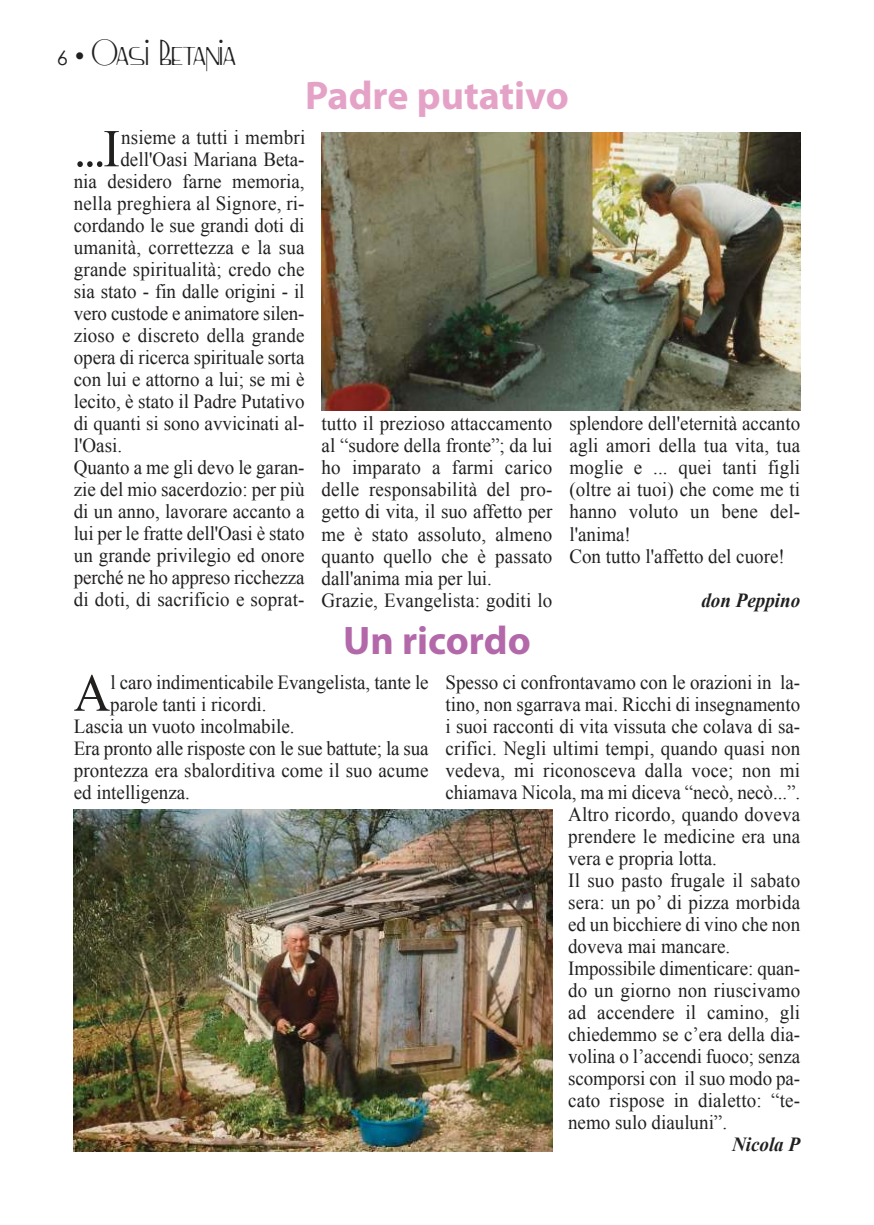
<style>
.page{position:relative;width:874px;height:1225px;background:#fff}
.page>*{position:absolute;margin:0;border:0;box-sizing:border-box;transform-origin:0 0}
.t1{font:53.2px "Times New Roman";color:#221f1f;scale:.95 1}
.t2{font:700 40px "Myriad Pro";color:#e5a2c7}
.t3{font:700 40px "Myriad Pro";color:#b368aa}
.t4{font:36px "ss.drebeden";color:#221f1f;scale:.96 1}
.t5{font:20px/22px "Times New Roman";color:#221f1f;scale:.95 1}
.t6{font:italic 700 20px "Times New Roman";color:#221f1f;scale:.95 1}
.s1{font-family:"Century Gothic";font-size:20px}
.s2{font-family:"Times New Roman";font-size:28px}
</style>
<div class="page">
<img style="left:321px;top:132px;width:478px;height:278px">
<img style="left:74px;top:809px;width:478px;height:342px">
<h3 class="t4" style="left:57px;top:39px;width:188px"><span class="s1">6</span> <span class="s2">•</span> Oasi Betania</h3>
<h2 class="t2" style="left:305px;top:81px;width:265px">Padre putativo</h2>
<h1 class="t1" style="left:74px;top:129px;width:50px">...I</h1>
<p class="t5" style="left:121px;top:128px;width:195px">nsieme a tutti i membri</p>
<p class="t5" style="left:120px;top:150px;width:195px">dell'Oasi Mariana Beta-</p>
<p class="t5" style="left:74px;top:172px;width:244px">nia desidero farne memoria,</p>
<p class="t5" style="left:74px;top:194px;width:244px">nella preghiera al Signore, ri-</p>
<p class="t5" style="left:74px;top:216px;width:244px">cordando le sue grandi doti di</p>
<p class="t5" style="left:74px;top:238px;width:244px">umanità, correttezza e la sua</p>
<p class="t5" style="left:74px;top:260px;width:244px">grande spiritualità; credo che</p>
<p class="t5" style="left:74px;top:282px;width:244px">sia stato - fin dalle origini - il</p>
<p class="t5" style="left:74px;top:304px;width:244px">vero custode e animatore silen-</p>
<p class="t5" style="left:74px;top:326px;width:244px">zioso e discreto della grande</p>
<p class="t5" style="left:74px;top:348px;width:244px">opera di ricerca spirituale sorta</p>
<p class="t5" style="left:74px;top:370px;width:244px">con lui e attorno a lui; se mi è</p>
<p class="t5" style="left:74px;top:392px;width:244px">lecito, è stato il Padre Putativo</p>
<p class="t5" style="left:74px;top:414px;width:244px">di quanti si sono avvicinati al-</p>
<p class="t5" style="left:74px;top:436px;width:52px">l'Oasi.</p>
<p class="t5" style="left:74px;top:458px;width:244px">Quanto a me gli devo le garan-</p>
<p class="t5" style="left:74px;top:480px;width:244px">zie del mio sacerdozio: per più</p>
<p class="t5" style="left:74px;top:502px;width:244px">di un anno, lavorare accanto a</p>
<p class="t5" style="left:74px;top:524px;width:244px">lui per le fratte dell'Oasi è stato</p>
<p class="t5" style="left:74px;top:546px;width:244px">un grande privilegio ed onore</p>
<p class="t5" style="left:74px;top:568px;width:244px">perché ne ho appreso ricchezza</p>
<p class="t5" style="left:74px;top:590px;width:244px">di doti, di sacrificio e soprat-</p>
<p class="t5" style="left:321px;top:415px;width:244px">tutto il prezioso attaccamento al “sudore della fronte”; da lui ho imparato a farmi carico delle responsabilità del pro&shy;getto di vita, il suo affetto per me è stato assoluto, almeno quanto quello che è passato dall'anima mia per lui.<br>Grazie, Evangelista: goditi lo</p>
<p class="t5" style="left:569px;top:415px;width:244px">splendore dell'eternità accanto agli amori della tua vita, tua moglie e ... quei tanti figli (oltre ai tuoi) che come me ti hanno voluto un bene del&shy;l'anima!<br>Con tutto l'affetto del cuore!</p>
<p class="t6" style="left:701px;top:593px;width:105px">don Peppino</p>
<h2 class="t3" style="left:343px;top:625px;width:189px">Un ricordo</h2>
<h1 class="t1" style="left:74px;top:674px;width:40px">A</h1>
<p class="t5" style="left:110px;top:673px;width:336px">l caro indimenticabile Evangelista, tante le</p>
<p class="t5" style="left:110px;top:695px;width:166px">parole tanti i ricordi.</p>
<p class="t5" style="left:74px;top:717px;width:234px">Lascia un vuoto incolmabile.</p>
<p class="t5" style="left:74px;top:739px;width:374px">Era pronto alle risposte con le sue battute; la sua</p>
<p class="t5" style="left:74px;top:761px;width:374px">prontezza era sbalorditiva come il suo acume</p>
<p class="t5" style="left:74px;top:783px;width:124px">ed intelligenza.</p>
<p class="t5" style="left:445px;top:673px;width:374px">Spesso ci confrontavamo con le orazioni in la-</p>
<p class="t5" style="left:445px;top:695px;width:374px">tino, non sgarrava mai. Ricchi di insegnamento</p>
<p class="t5" style="left:445px;top:717px;width:374px">i suoi racconti di vita vissuta che colava di sa-</p>
<p class="t5" style="left:445px;top:739px;width:374px">crifici. Negli ultimi tempi, quando quasi non</p>
<p class="t5" style="left:445px;top:761px;width:374px">vedeva, mi riconosceva dalla voce; non mi</p>
<p class="t5" style="left:445px;top:783px;width:374px">chiamava Nicola, ma mi diceva “necò, necò...”.</p>
<p class="t5" style="left:568px;top:805px;width:246px">Altro ricordo, quando doveva</p>
<p class="t5" style="left:568px;top:827px;width:246px">prendere le medicine era una</p>
<p class="t5" style="left:568px;top:849px;width:158px">vera e propria lotta.</p>
<p class="t5" style="left:568px;top:871px;width:246px">Il suo pasto frugale il sabato</p>
<p class="t5" style="left:568px;top:893px;width:246px">sera: un po’ di pizza morbida</p>
<p class="t5" style="left:568px;top:915px;width:246px">ed un bicchiere di vino che non</p>
<p class="t5" style="left:568px;top:937px;width:172px">doveva mai mancare.</p>
<p class="t5" style="left:568px;top:959px;width:246px">Impossibile dimenticare: quan-</p>
<p class="t5" style="left:568px;top:981px;width:246px">do un giorno non riuscivamo</p>
<p class="t5" style="left:568px;top:1003px;width:246px">ad accendere il camino, gli</p>
<p class="t5" style="left:568px;top:1025px;width:246px">chiedemmo se c’era della dia-</p>
<p class="t5" style="left:568px;top:1047px;width:246px">volina o l’accendi fuoco; senza</p>
<p class="t5" style="left:568px;top:1069px;width:246px">scomporsi con il suo modo pa-</p>
<p class="t5" style="left:568px;top:1091px;width:246px">cato rispose in dialetto: “te-</p>
<p class="t5" style="left:568px;top:1113px;width:169px">nemo sulo diauluni”.</p>
<p class="t6" style="left:731px;top:1137px;width:73px">Nicola P</p>
</div>
